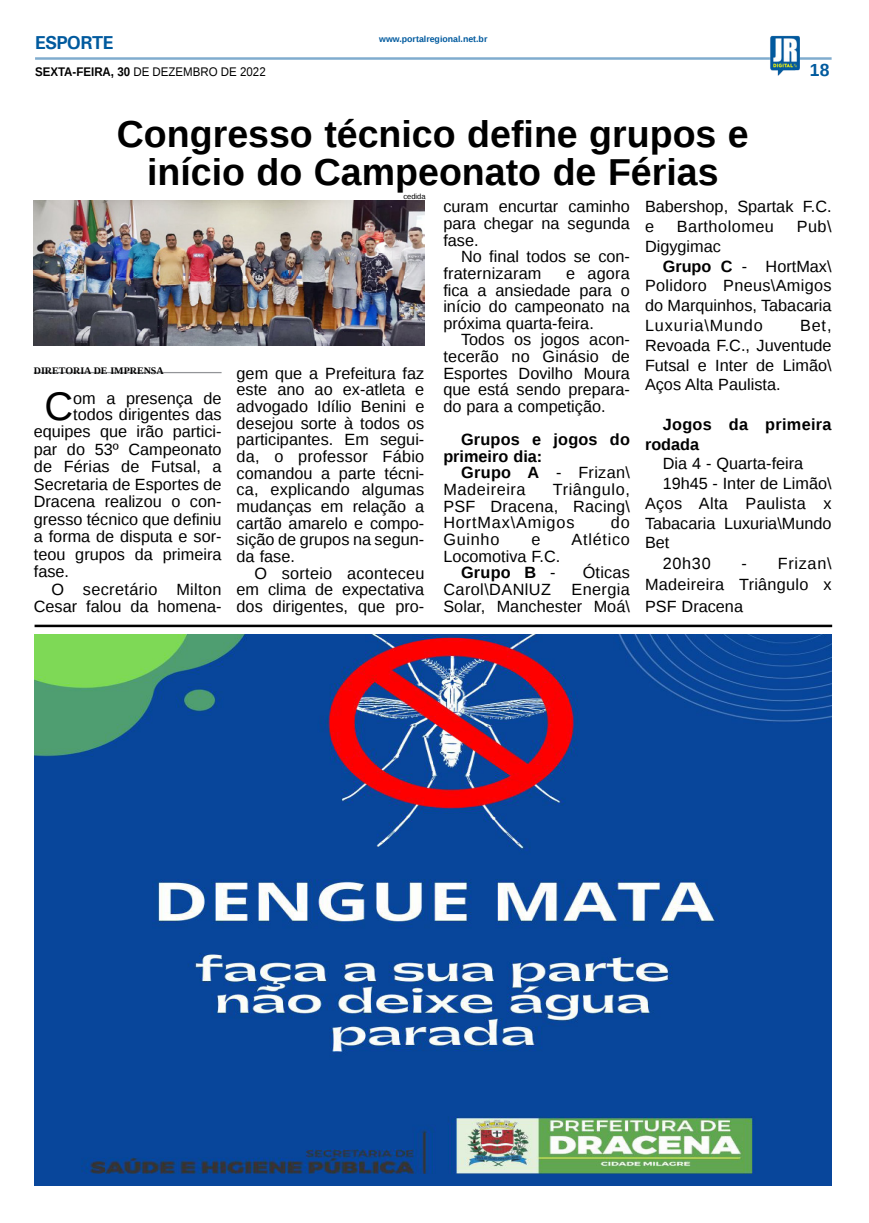
<style>
.page{position:relative;width:869px;height:1223px;background:#fff}
.page>*{position:absolute;margin:0;border:0;box-sizing:border-box;transform-origin:0 0}
.MATÉRIA{font:39.88px "Liberation Sans";color:#000}
.TÍTULO{font:700 37.5px "Liberation Sans";color:#000}
.TITULO_PG{font:700 18.75px "Univers";letter-spacing:-.04em;color:#005a9e}
.TÍTULO-2{font:700 17.5px "Liberation Sans";color:#005a9e}
.MATÉRIA-2{font:16.25px/16.6px "Liberation Sans";color:#000;text-align:justify}
.MATÉRIA-3{font:700 16.25px/16.6px "Liberation Sans";letter-spacing:.01em;color:#000}
.MATÉRIA-4{font:16.25px/16.6px "Liberation Sans";letter-spacing:.035em;color:#000}
.MATÉRIA-5{font:16.25px "Liberation Sans";letter-spacing:.025em;color:#000}
.MATÉRIA-6{font:16.25px "Liberation Sans";letter-spacing:.03em;color:#000}
.MATÉRIA-7{font:16.25px "Liberation Sans";letter-spacing:.045em;color:#000}
.DATA_PG{font:12.5px "Liberation Sans";color:#000;scale:.92 1}
.CRÉDITO_NOME{font:700 10px "Liberation Serif";color:#000}
.DATA_PG-2{font:700 8.75px "Liberation Sans";color:#005a9e}
.CRÉDITO_FOTO{font:7.5px "Liberation Sans";color:#000}
.s1{font-weight:700}
.s2{font-weight:400}
</style>
<div class="page">
<hr style="left:35px;top:57px;width:796px;height:3px;background:#005a9e">
<img style="left:769px;top:36px;width:30px;height:40px">
<img style="left:34px;top:634px;width:797px;height:551px">
<hr style="left:35px;top:624px;width:796px;height:3px;background:#000">
<img style="left:34px;top:200px;width:390px;height:145px">
<hr style="left:34px;top:372px;width:187px;height:1px;background:#939598">
<p class="TITULO_PG" style="left:35px;top:31px;width:80px">ESPORTE</p>
<p class="DATA_PG" style="left:35px;top:65px;width:252px"><span class="s1">SEXTA-FEIRA, 30</span> DE DEZEMBRO DE 2022</p>
<p class="DATA_PG-2" style="left:379px;top:33px;width:110px">www.portalregional.net.br</p>
<p class="TÍTULO-2" style="left:809px;top:58px;width:21px">18</p>
<p class="TÍTULO" style="left:117px;top:109px;width:633px">Congresso técnico define grupos e</p>
<p class="TÍTULO" style="left:147px;top:146px;width:572px">início do Campeonato de Férias</p>
<p class="CRÉDITO_FOTO" style="left:403px;top:192px;width:24px">cedida</p>
<p class="MATÉRIA-2" style="left:443px;top:199px;width:188px">curam encurtar caminho para chegar na segunda fase.</p>
<p class="MATÉRIA-2" style="left:443px;top:249px;width:188px;text-indent:18px">No final todos se con&shy;fraternizaram</p>
<p class="MATÉRIA-2" style="left:644px;top:197px;width:188px;line-height:19.8px">Babershop, Spartak F.C. e</p>
<p class="MATÉRIA-6" style="left:676px;top:217px;width:98px">Bartholomeu</p>
<p class="MATÉRIA-2" style="left:796px;top:219px;width:36px">Pub\</p>
<p class="MATÉRIA-2" style="left:644px;top:239px;width:77px">Digygimac</p>
<p class="MATÉRIA-2" style="left:644px;top:257px;width:188px;line-height:19.8px;text-indent:18px"><span class="s1">Grupo C</span> - HortMax\ Polidoro Pneus\Amigos do Marquinhos, Tabacaria Luxuria\Mundo</p>
<p class="MATÉRIA-2" style="left:443px;top:266px;width:188px;text-indent:123px">e agora fica a ansiedade para o início do campeonato na próxima quarta-feira.</p>
<p class="MATÉRIA-2" style="left:443px;top:332px;width:188px;text-indent:18px">Todos os jogos acon&shy;tecerão no Ginásio de Esportes Dovilho Moura que está sendo prepara&shy;do para a competição.</p>
<p class="MATÉRIA-3" style="left:443px;top:431px;width:188px;text-indent:18px">Grupos e jogos do primeiro dia:</p>
<p class="MATÉRIA-4" style="left:443px;top:465px;width:188px;text-indent:18px"><span class="s1">Grupo A</span> - Frizan\<br>Madeireira</p>
<p class="MATÉRIA-2" style="left:644px;top:316px;width:188px;line-height:19.8px;text-indent:155px">Bet, Revoada F.C., Juventude Futsal e Inter de Limão\ Aços Alta Paulista.</p>
<p class="MATÉRIA-3" style="left:644px;top:414px;width:188px;line-height:19.8px;text-indent:18px">Jogos da primeira rodada</p>
<p class="MATÉRIA-2" style="left:662px;top:456px;width:142px">Dia 4 - Quarta-feira</p>
<p class="MATÉRIA-2" style="left:644px;top:474px;width:188px;line-height:19.8px;text-indent:18px">19h45 - Inter de Limão\ Aços Alta Paulista x Tabacaria Luxuria\Mundo Bet</p>
<p class="MATÉRIA-2" style="left:662px;top:556px;width:49px">20h30</p>
<p class="MATÉRIA-2" style="left:236px;top:365px;width:189px">gem que a Prefeitura faz este ano ao ex-atleta e advogado Idílio Benini e desejou sorte à todos os participantes. Em segui&shy;da, o professor Fábio comandou a parte técni&shy;ca, explicando algumas mudanças em relação a cartão amarelo e compo&shy;sição de grupos na segun&shy;da fase.</p>
<p class="MATÉRIA-2" style="left:236px;top:565px;width:189px;text-indent:18px">O sorteio aconteceu em clima de expectativa dos dirigentes, que pro-</p>
<p class="CRÉDITO_NOME" style="left:34px;top:363px;width:131px">DIRETORIA DE IMPRENSA</p>
<p class="MATÉRIA" style="left:44px;top:383px;width:30px">C</p>
<p class="MATÉRIA-2" style="left:73px;top:390px;width:150px">om a presença de</p>
<p class="MATÉRIA-2" style="left:73px;top:406px;width:150px">todos dirigentes das</p>
<p class="MATÉRIA-2" style="left:34px;top:424px;width:189px">equipes que irão partici-</p>
<p class="MATÉRIA-2" style="left:34px;top:441px;width:189px">par do 53º Campeonato</p>
<p class="MATÉRIA-2" style="left:34px;top:459px;width:189px">de Férias de Futsal, a</p>
<p class="MATÉRIA-2" style="left:34px;top:476px;width:189px">Secretaria de Esportes de</p>
<p class="MATÉRIA-2" style="left:34px;top:494px;width:189px">Dracena realizou o con-</p>
<p class="MATÉRIA-2" style="left:34px;top:511px;width:189px">gresso técnico que definiu</p>
<p class="MATÉRIA-2" style="left:34px;top:529px;width:189px">a forma de disputa e sor-</p>
<p class="MATÉRIA-2" style="left:34px;top:546px;width:189px">teou grupos da primeira</p>
<p class="MATÉRIA-2" style="left:34px;top:564px;width:37px">fase.</p>
<p class="MATÉRIA-2" style="left:34px;top:581px;width:189px;line-height:17.5px;text-align:right">O secretário Milton<br>Cesar falou da homena-</p>
<p class="MATÉRIA-2" style="left:443px;top:482px;width:188px;text-indent:109px">Triângulo, PSF Dracena, Racing\ HortMax\Amigos</p>
<p class="MATÉRIA-2" style="left:610px;top:515px;width:20px">do</p>
<p class="MATÉRIA-2" style="left:443px;top:531px;width:58px">Guinho</p>
<p class="MATÉRIA-2" style="left:531px;top:531px;width:11px">e</p>
<p class="MATÉRIA-7" style="left:571px;top:530px;width:60px">Atlético</p>
<p class="MATÉRIA-2" style="left:443px;top:548px;width:118px">Locomotiva F.C.</p>
<p class="MATÉRIA-3" style="left:461px;top:564px;width:96px">Grupo B <span class="s2">-</span></p>
<p class="MATÉRIA-2" style="left:582px;top:565px;width:49px">Óticas</p>
<p class="MATÉRIA-5" style="left:443px;top:580px;width:109px">Carol\DANlUZ</p>
<p class="MATÉRIA-2" style="left:644px;top:554px;width:188px;line-height:21px;text-indent:96px">- Frizan\ Madeireira Triângulo x PSF Dracena</p>
<p class="MATÉRIA-2" style="left:443px;top:581px;width:188px;text-align:right">Energia<br>Solar, Manchester Moá\</p>
</div>
